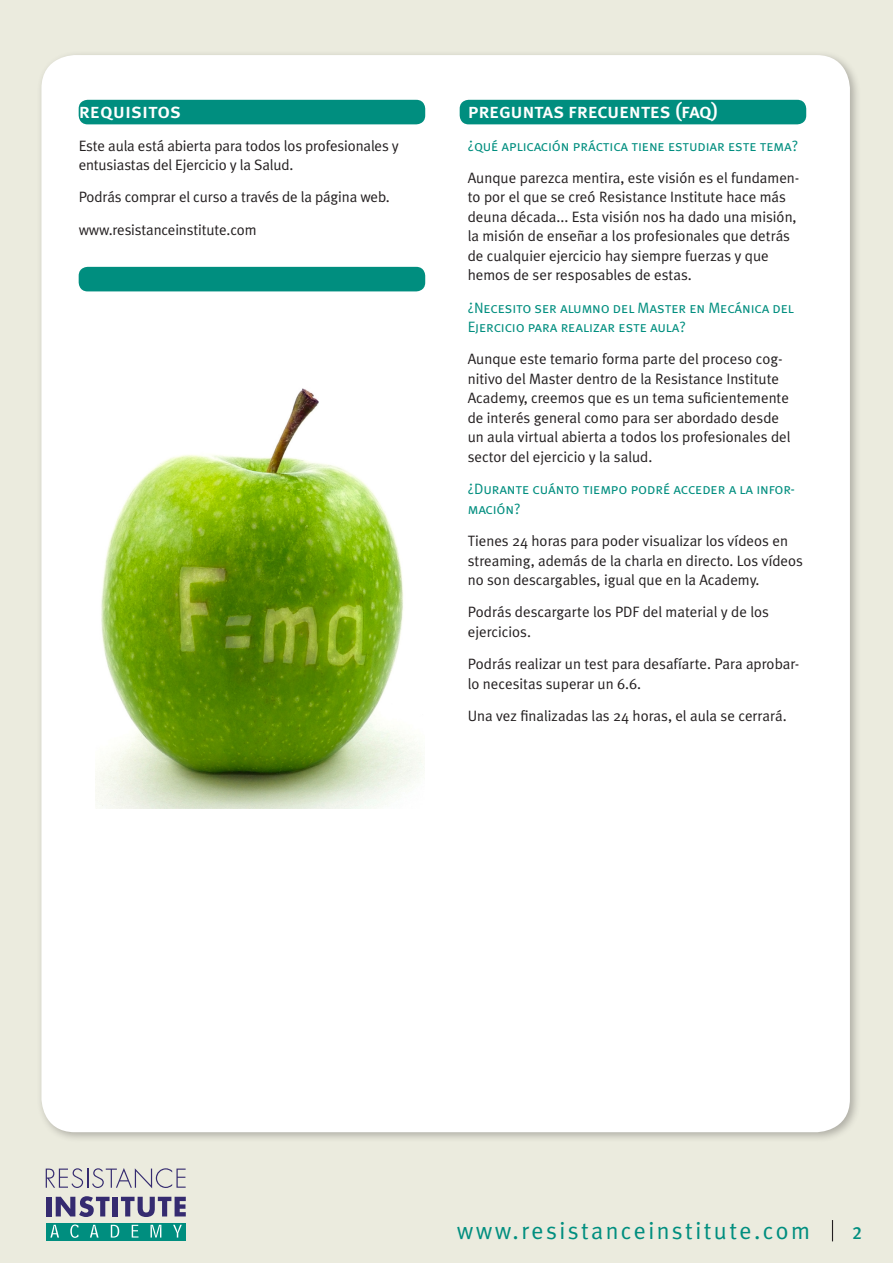
<style>
.page{position:relative;width:893px;height:1263px;background:#ebebde}
.page>*{position:absolute;margin:0;border:0;box-sizing:border-box;transform-origin:0 0}
.t1{font:24px "Meta Plus Normal";letter-spacing:.1em;color:#008e7f}
.t2{font:21px "Meta Plus Medium Caps";letter-spacing:-.02em;color:#fff}
.t3{font:17.7px "Meta Plus Medium Caps";color:#008e7f}
.t4{font:15px/19.5px "Meta Plus Normal";color:#231f20}
.t5{font:15px/19.5px "Meta Plus Normal Caps";letter-spacing:-.01em;color:#008e7f}
</style>
<div class="page">
<div style="left:36px;top:50px;width:825px;height:1093px;background:#231f20;opacity:.3"></div>
<div style="left:41px;top:55px;width:809px;height:1077px;background:#fff;border-radius:34px"></div>
<svg style="left:46px;top:1168px;width:140px;height:20px"></svg>
<div style="left:46px;top:1197px;width:5px;height:19px;background:#352b70"></div>
<svg style="left:56px;top:1196px;width:54px;height:21px"></svg>
<div style="left:113px;top:1197px;width:5px;height:19px;background:#352b70"></div>
<svg style="left:121px;top:1197px;width:65px;height:20px"></svg>
<div style="left:46px;top:1223px;width:140px;height:17px;background:#008e7f"></div>
<svg style="left:50px;top:1225px;width:9px;height:12px"></svg>
<svg style="left:70px;top:1224px;width:8px;height:14px"></svg>
<svg style="left:90px;top:1225px;width:9px;height:12px"></svg>
<svg style="left:111px;top:1225px;width:8px;height:12px"></svg>
<svg style="left:132px;top:1225px;width:6px;height:12px"></svg>
<svg style="left:151px;top:1225px;width:10px;height:12px"></svg>
<svg style="left:173px;top:1225px;width:9px;height:12px"></svg>
<div style="left:79px;top:100px;width:346px;height:24px;background:#008e7f;border-radius:9px"></div>
<div style="left:460px;top:100px;width:346px;height:24px;background:#008e7f;border-radius:9px"></div>
<div style="left:79px;top:267px;width:346px;height:24px;background:#008e7f;border-radius:9px"></div>
<svg style="left:832px;top:1220px;width:1px;height:21px"></svg>
<img style="left:96px;top:388px;width:328px;height:420px">
<p class="t2" style="left:79px;top:99px;width:104px">requisitos</p>
<p class="t4" style="left:79px;top:136px;width:322px">Este aula está abierta para todos los profesionales y entusiastas del Ejercicio y la Salud.</p>
<p class="t4" style="left:79px;top:187px;width:313px">Podrás comprar el curso a través de la página web.</p>
<p class="t4" style="left:79px;top:220px;width:179px">www.resistanceinstitute.com</p>
<p class="t2" style="left:468px;top:99px;width:252px">preguntas frecuentes (faq)</p>
<p class="t5" style="left:468px;top:136px;width:332px">¿qué aplicación práctica tiene estudiar este tema?</p>
<p class="t4" style="left:468px;top:168px;width:333px">Aunque parezca mentira, este visión es el fundamen&shy;to por el que se creó Resistance Institute hace más deuna década... Esta visión nos ha dado una misión, la misión de enseñar a los profesionales que detrás de cualquier ejercicio hay siempre fuerzas y que hemos de ser resposables de estas.</p>
<p class="t5" style="left:468px;top:298px;width:328px">¿Necesito ser alumno del Master en Mecánica del<br>Ejercicio para realizar este aula?</p>
<p class="t4" style="left:468px;top:349px;width:324px">Aunque este temario forma parte del proceso cog&shy;nitivo del Master dentro de la Resistance Institute Academy, creemos que es un tema suficientemente de interés general como para ser abordado desde un aula virtual abierta a todos los profesionales del sector del ejercicio y la salud.</p>
<p class="t5" style="left:468px;top:479px;width:329px">¿Durante cuánto tiempo podré acceder a la infor&shy;mación?</p>
<p class="t4" style="left:468px;top:531px;width:337px">Tienes 24 horas para poder visualizar los vídeos en streaming, además de la charla en directo. Los vídeos no son descargables, igual que en la Academy.</p>
<p class="t4" style="left:468px;top:602px;width:303px">Podrás descargarte los PDF del material y de los ejercicios.</p>
<p class="t4" style="left:468px;top:654px;width:333px">Podrás realizar un test para desafíarte. Para aprobar&shy;lo necesitas superar un 6.6.</p>
<p class="t4" style="left:468px;top:706px;width:320px">Una vez finalizadas las 24 horas, el aula se cerrará.</p>
<p class="t1" style="left:457px;top:1217px;width:355px">www.resistanceinstitute.com</p>
<p class="t3" style="left:852px;top:1222px;width:11px">2</p>
</div>
